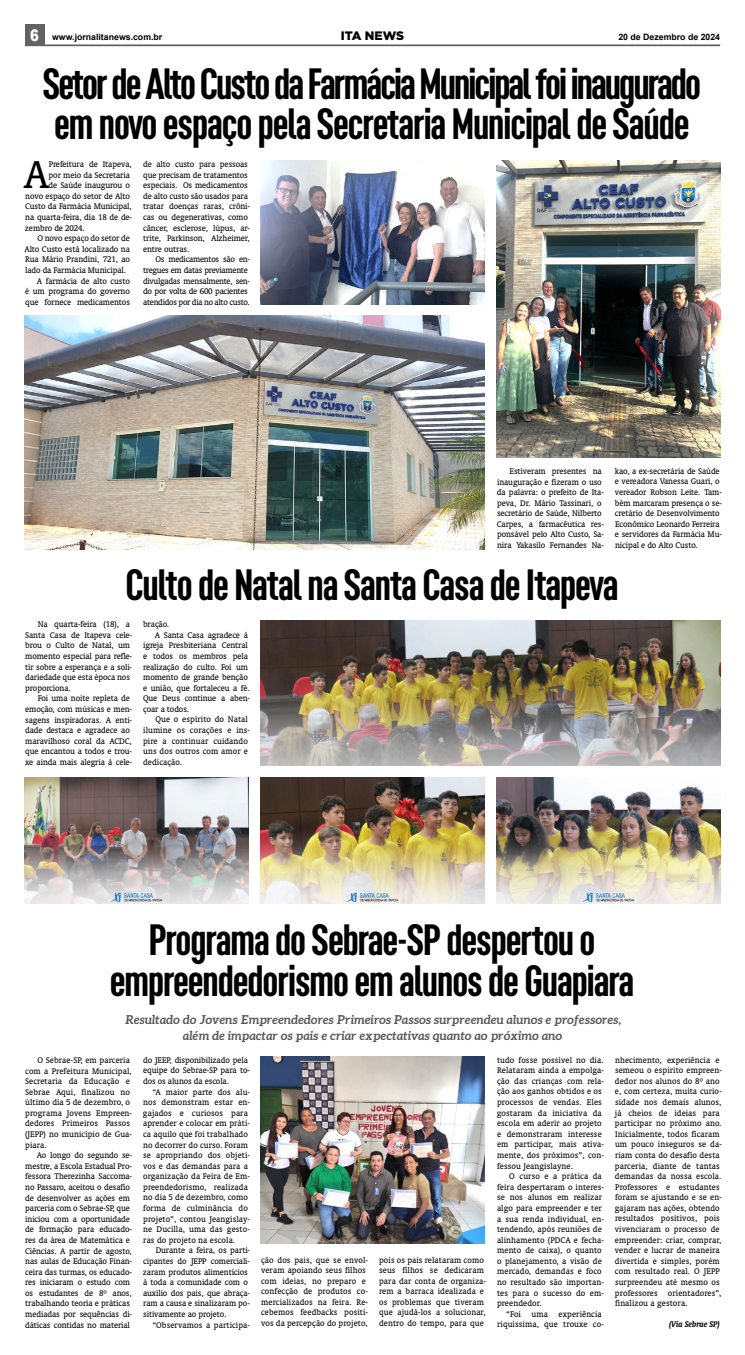
<style>
.page{position:relative;width:745px;height:1355px;background:#fff}
.page>*{position:absolute;margin:0;border:0;box-sizing:border-box;transform-origin:0 0}
.t1{font:44.1px "Oranda BT";color:#000}
.t2{font:700 extra-condensed 43.75px/40.2px "Opinion Pro";letter-spacing:-.01em;color:#000;text-align:center}
.t3{font:700 extra-condensed 43.75px/40.2px "Opinion Pro";letter-spacing:-.03em;color:#000}
.t4{font:italic 700 12.25px/16.4px "Aleo";color:#575756;text-align:center}
.t5{font:900 12.25px "Gotham";color:#000}
.t6{font:9.19px/10.6px "Oranda BT";letter-spacing:.01em;color:#000}
.t7{font:9.19px/10.6px "Oranda BT";letter-spacing:-.01em;color:#000}
.t8{font:9.19px/10.6px "Oranda BT";letter-spacing:-.03em;color:#000}
.t9{font:italic 700 9.19px "Oranda BT";letter-spacing:-.01em;color:#000}
.t10{font:700 8.75px "Arial";color:#000}
.s1{font-weight:900;font-size:16.1px;color:#fff}
</style>
<div class="page">
<div style="left:25px;top:25px;width:19px;height:21px;background:#646363"></div>
<hr style="left:25px;top:44px;width:694px;height:2px;background:#646363">
<img style="left:25px;top:315px;width:459px;height:235px">
<img style="left:496px;top:160px;width:223px;height:298px">
<img style="left:261px;top:160px;width:223px;height:144px">
<img style="left:260px;top:620px;width:459px;height:145px">
<img style="left:260px;top:777px;width:224px;height:126px">
<img style="left:496px;top:777px;width:223px;height:126px">
<img style="left:25px;top:777px;width:223px;height:126px">
<img style="left:260px;top:1056px;width:224px;height:187px">
<p class="t10" style="left:30px;top:30px;width:133px"><span class="s1">6</span> www.jornalitanews.com.br</p>
<h3 class="t5" style="left:340px;top:29px;width:65px">ITA NEWS</h3>
<p class="t10" style="left:618px;top:30px;width:103px">20 de Dezembro de 2024</p>
<h2 class="t3" style="left:43px;top:63px;width:658px">Setor de Alto Custo da Farmácia Municipal foi inaugurado em novo espaço pela Secretaria Municipal de Saúde</h2>
<p class="t7" style="left:143px;top:159px;width:108px">de alto custo para pessoas que precisam de tratamentos especiais. Os medicamentos de alto custo são usados para tratar doenças raras, crôni&shy;cas ou degenerativas, como câncer, esclerose, lúpus, ar&shy;trite, Parkinson, Alzheimer, entre outras.</p>
<p class="t8" style="left:143px;top:254px;width:108px;text-indent:12px">Os medicamentos são en&shy;tregues em datas previamente divulgadas mensalmente, sen&shy;do por volta de 600 pacientes atendidos por dia no alto custo.</p>
<h1 class="t1" style="left:23px;top:149px;width:27px">A</h1>
<p class="t7" style="left:49px;top:159px;width:84px">Prefeitura de Itapeva,</p>
<p class="t7" style="left:49px;top:169px;width:83px">por meio da Secretaria</p>
<p class="t7" style="left:49px;top:180px;width:83px">de Saúde inaugurou o</p>
<p class="t7" style="left:25px;top:190px;width:106px">novo espaço do setor de Alto</p>
<p class="t7" style="left:25px;top:201px;width:108px">Custo da Farmácia Municipal,</p>
<p class="t7" style="left:25px;top:212px;width:108px">na quarta-feira, dia 18 de de-</p>
<p class="t7" style="left:25px;top:222px;width:61px">zembro de 2024.</p>
<p class="t7" style="left:37px;top:233px;width:94px">O novo espaço do setor de</p>
<p class="t7" style="left:25px;top:243px;width:107px">Alto Custo está localizado na</p>
<p class="t7" style="left:25px;top:254px;width:106px">Rua Mário Prandini, 721, ao</p>
<p class="t7" style="left:25px;top:265px;width:102px">lado da Farmácia Municipal.</p>
<p class="t7" style="left:37px;top:275px;width:94px">A farmácia de alto custo</p>
<p class="t7" style="left:25px;top:286px;width:106px">é um programa do governo</p>
<p class="t7" style="left:25px;top:296px;width:106px">que fornece medicamentos</p>
<p class="t7" style="left:496px;top:465px;width:108px;text-indent:13px">Estiveram presentes na inauguração e fizeram o uso da palavra: o prefeito de Ita&shy;peva, Dr. Mário Tassinari, o secretário de Saúde, Nilberto<br>Carpes, a farmacêutica res&shy;ponsável pelo Alto Custo, Sa&shy;nira Yakasilo Fernandes Na-</p>
<p class="t7" style="left:614px;top:465px;width:108px">kao, a ex-secretária de Saúde e vereadora Vanessa Guari, o vereador Robson Leite. Tam&shy;bém marcaram presença o se&shy;cretário de Desenvolvimento<br>Econômico Leonardo Ferreira e servidores da Farmácia Mu&shy;nicipal e do Alto Custo.</p>
<h2 class="t2" style="left:126px;top:564px;width:493px">Culto de Natal na Santa Casa de Itapeva</h2>
<p class="t7" style="left:25px;top:619px;width:108px;text-indent:13px">Na quarta-feira (18), a<br>Santa Casa de Itapeva cele&shy;brou o Culto de Natal, um momento especial para refle&shy;tir sobre a esperança e a soli&shy;dariedade que esta época nos proporciona.</p>
<p class="t7" style="left:25px;top:693px;width:108px;text-indent:13px">Foi uma noite repleta de emoção, com músicas e men&shy;sagens inspiradoras. A enti&shy;dade destaca e agradece ao maravilhoso coral da ACDC, que encantou a todos e trou&shy;xe ainda mais alegria à cele-</p>
<p class="t7" style="left:143px;top:619px;width:27px">bração.</p>
<p class="t7" style="left:155px;top:629px;width:94px">A Santa Casa agradece à</p>
<p class="t7" style="left:143px;top:640px;width:106px">igreja Presbiteriana Central</p>
<p class="t7" style="left:143px;top:650px;width:106px">e todos os membros pela</p>
<p class="t7" style="left:143px;top:661px;width:106px">realização do culto. Foi um</p>
<p class="t7" style="left:143px;top:672px;width:106px">momento de grande benção</p>
<p class="t7" style="left:143px;top:682px;width:108px">e união, que fortaleceu a fé.</p>
<p class="t7" style="left:143px;top:693px;width:108px">Que Deus continue a aben-</p>
<p class="t7" style="left:143px;top:703px;width:47px">çoar a todos.</p>
<p class="t6" style="left:155px;top:714px;width:94px">Que o espírito do Natal</p>
<p class="t6" style="left:143px;top:724px;width:108px">ilumine os corações e ins-</p>
<p class="t6" style="left:143px;top:735px;width:106px">pire a continuar cuidando</p>
<p class="t6" style="left:143px;top:746px;width:106px">uns dos outros com amor e</p>
<p class="t6" style="left:143px;top:756px;width:40px">dedicação.</p>
<h2 class="t2" style="left:110px;top:919px;width:525px">Programa do Sebrae-SP despertou o empreendedorismo em alunos de Guapiara</h2>
<h3 class="t4" style="left:125px;top:1011px;width:497px">Resultado do Jovens Empreendedores Primeiros Passos surpreendeu alunos e professores, além de impactar os pais e criar expectativas quanto ao próximo ano</h3>
<p class="t6" style="left:25px;top:1054px;width:108px;text-indent:12px">O Sebrae-SP, em parceria com a Prefeitura Municipal,<br>Secretaria da Educação e<br>Sebrae Aqui, finalizou no último dia 5 de dezembro, o programa Jovens Empreen&shy;dedores Primeiros Passos (JEPP) no município de Gua&shy;piara.</p>
<p class="t7" style="left:25px;top:1149px;width:108px;text-indent:12px">Ao longo do segundo se&shy;mestre, a Escola Estadual Pro&shy;fessora Therezinha Saccoma&shy;no Passaro, aceitou o desafio de desenvolver as ações em parceria com o Sebrae-SP, que iniciou com a oportunidade de formação para educado&shy;res da área de Matemática e<br>Ciências. A partir de agosto, nas aulas de Educação Finan&shy;ceira das turmas, os educado&shy;res iniciaram o estudo com os estudantes de 8º anos, trabalhando teoria e práticas mediadas por sequências di&shy;dáticas contidas no material</p>
<p class="t7" style="left:143px;top:1054px;width:108px">do JEEP, disponibilizado pela equipe do Sebrae-SP para to&shy;dos os alunos da escola.</p>
<p class="t6" style="left:143px;top:1086px;width:108px;text-indent:9px">“A maior parte dos alu&shy;nos demonstram estar en&shy;gajados e curiosos para aprender e colocar em práti&shy;ca aquilo que foi trabalhado no decorrer do curso. Foram se apropriando dos objeti&shy;vos e das demandas para a organização da Feira de Em&shy;preendedorismo, realizada no dia 5 de dezembro, como forma de culminância do projeto”, contou Jeangislay&shy;ne Ducilla, uma das gesto&shy;ras do projeto na escola.</p>
<p class="t7" style="left:143px;top:1244px;width:109px;text-indent:13px">Durante a feira, os parti&shy;cipantes do JEPP comerciali&shy;zaram produtos alimentícios à toda a comunidade com o auxílio dos pais, que abraça&shy;ram a causa e sinalizaram po&shy;sitivamente ao projeto.</p>
<p class="t6" style="left:152px;top:1319px;width:99px">“Observamos a participa-</p>
<p class="t6" style="left:261px;top:1254px;width:108px">ção dos pais, que se envol&shy;veram apoiando seus filhos com ideias, no preparo e confecção de produtos co&shy;mercializados na feira. Re&shy;cebemos feedbacks positi&shy;vos da percepção do projeto,</p>
<p class="t6" style="left:379px;top:1254px;width:108px">pois os pais relataram como seus filhos se dedicaram para dar conta de organiza&shy;rem a barraca idealizada e os problemas que tiveram que ajudá-los a solucionar, dentro do tempo, para que</p>
<p class="t6" style="left:496px;top:1054px;width:108px">tudo fosse possível no dia.<br>Relataram ainda a empolga&shy;ção das crianças com rela&shy;ção aos ganhos obtidos e os processos de vendas. Eles gostaram da iniciativa da escola em aderir ao projeto e demonstraram interesse em participar, mais ativa&shy;mente, dos próximos”, con&shy;fessou Jeangislayne.</p>
<p class="t6" style="left:496px;top:1170px;width:108px;text-indent:12px">O curso e a prática da feira despertaram o interes&shy;se nos alunos em realizar algo para empreender e ter a sua renda individual, en&shy;tendendo, após reuniões de alinhamento (PDCA e fecha&shy;mento de caixa), o quanto o planejamento, a visão de mercado, demandas e foco no resultado são importan&shy;tes para o sucesso do em&shy;preendedor.</p>
<p class="t6" style="left:497px;top:1308px;width:108px;text-align:right">“Foi uma experiência riquíssima, que trouxe co-</p>
<p class="t6" style="left:614px;top:1054px;width:108px">nhecimento, experiência e semeou o espírito empreen&shy;dedor nos alunos do 8º ano e, com certeza, muita curio&shy;sidade nos demais alunos, já cheios de ideias para participar no próximo ano.<br>Inicialmente, todos ficaram um pouco inseguros se da&shy;riam conta do desafio desta parceria, diante de tantas demandas da nossa escola.<br>Professores e estudantes foram se ajustando e se en&shy;gajaram nas ações, obtendo resultados positivos, pois vivenciaram o processo de empreender: criar, comprar, vender e lucrar de maneira divertida e simples, porém com resultado real. O JEPP surpreendeu até mesmo os professores orientadores”, finalizou a gestora.</p>
<p class="t9" style="left:668px;top:1318px;width:52px">(Via Sebrae SP)</p>
</div>
